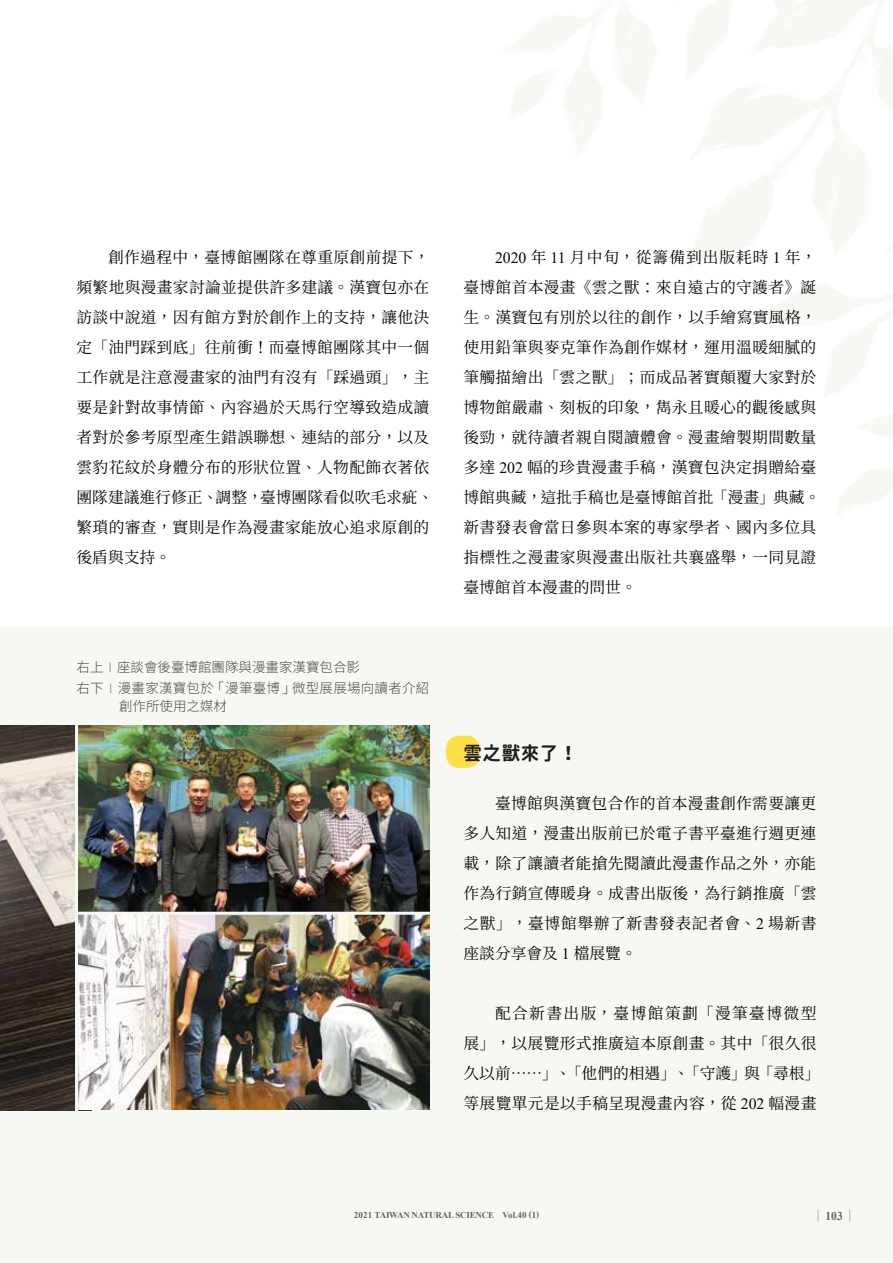
<style>
.page{position:relative;width:893px;height:1263px;background:#fff}
.page>*{position:absolute;margin:0;border:0;box-sizing:border-box;transform-origin:0 0}
.t1{font:18.75px "Gen Sen Maru Gothic TW Bold TTF";letter-spacing:.03em;color:#1f1d1d}
.t2{font:15.75px/30px "Source Han Serif TC";letter-spacing:.02em;color:#050505}
.t3{font:300 13.5px/21px "Source Han Sans TC";letter-spacing:.02em;color:#4c4948}
.t4{font:300 13.5px "Source Han Sans TC";color:#4c4948}
.t5{font:700 12px "Times New Roman";color:#666464;scale:.95 1}
.t6{font:700 9px "Times New Roman";letter-spacing:-.025em;color:#666464}
.s1{font-size:9.45px}
.s2{font-family:"Times New Roman"}
.s3{font-family:"Source Han Serif TC";font-weight:400}
</style>
<div class="page">
<div style="left:0;top:628px;width:893px;height:635px;background:#f6f8f3"></div>
<div style="left:446px;top:736px;width:34px;height:32px;background:#ffe046;border-radius:14px"></div>
<img style="left:0;top:725px;width:75px;height:385px">
<img style="left:78px;top:725px;width:351px;height:385px">
<hr style="left:77px;top:912px;width:368px;height:3px;background:#f6f8f3">
<p class="t2" style="left:77px;top:243px;width:358px;text-indent:32px">創作過程中，臺博館團隊在尊重原創前提下，頻繁地與漫畫家討論並提供許多建議。漢寶包亦在訪談中說道，因有館方對於創作上的支持，讓他決定「油門踩到底」往前衝！而臺博館團隊其中一個工作就是注意漫畫家的油門有沒有「踩過頭」，主要是針對故事情節、內容過於天馬行空導致造成讀者對於參考原型產生錯誤聯想、連結的部分，以及雲豹花紋於身體分布的形狀位置、人物配飾衣著依團隊建議進行修正、調整，臺博團隊看似吹毛求疵、繁瑣的審查，實則是作為漫畫家能放心追求原創的後盾與支持。</p>
<p class="t3" style="left:77px;top:657px;width:354px">右上<span class="s1">｜</span>座談會後臺博館團隊與漫畫家漢寶包合影<br>右下<span class="s1">｜</span>漫畫家漢寶包於「漫筆臺博」微型展展場向讀者介紹</p>
<p class="t4" style="left:119px;top:698px;width:109px">創作所使用之媒材</p>
<p class="t2" style="left:463px;top:243px;width:358px;text-indent:32px"><span class="s2">2020</span> 年 <span class="s2">11</span> 月中旬，從籌備到出版耗時 <span class="s2">1</span> 年，臺博館首本漫畫《雲之獸：來自遠古的守護者》誕生。漢寶包有別於以往的創作，以手繪寫實風格，使用鉛筆與麥克筆作為創作媒材，運用溫暖細膩的筆觸描繪出「雲之獸」；而成品著實顛覆大家對於博物館嚴肅、刻板的印象，雋永且暖心的觀後感與後勁，就待讀者親自閱讀體會。漫畫繪製期間數量多達 <span class="s2">202</span> 幅的珍貴漫畫手稿，漢寶包決定捐贈給臺博館典藏，這批手稿也是臺博館首批「漫畫」典藏。新書發表會當日參與本案的專家學者、國內多位具指標性之漫畫家與漫畫出版社共襄盛舉，一同見證臺博館首本漫畫的問世。</p>
<p class="t1" style="left:463px;top:742px;width:116px">雲之獸來了！</p>
<p class="t2" style="left:463px;top:788px;width:355px;text-align:justify;text-indent:32px">臺博館與漢寶包合作的首本漫畫創作需要讓更多人知道，漫畫出版前已於電子書平臺進行週更連載，除了讓讀者能搶先閱讀此漫畫作品之外，亦能作為行銷宣傳暖身。成書出版後，為行銷推廣「雲之獸」，臺博館舉辦了新書發表記者會、<span class="s2">2</span> 場新書座談分享會及 <span class="s2">1</span> 檔展覽。</p>
<p class="t2" style="left:463px;top:998px;width:358px;text-indent:32px">配合新書出版，臺博館策劃「漫筆臺博微型展」，以展覽形式推廣這本原創畫。其中「很久很久以前……」、「他們的相遇」、「守護」與「尋根」等展覽單元是以手稿呈現漫畫內容，從 <span class="s2">202</span> 幅漫畫</p>
<p class="t6" style="left:354px;top:1208px;width:187px">2021 TAIWAN NATURAL SCIENCE Vol.40 (1)</p>
<p class="t5" style="left:814px;top:1207px;width:45px"><span class="s3">｜</span> 103<span class="s3">｜</span></p>
</div>
